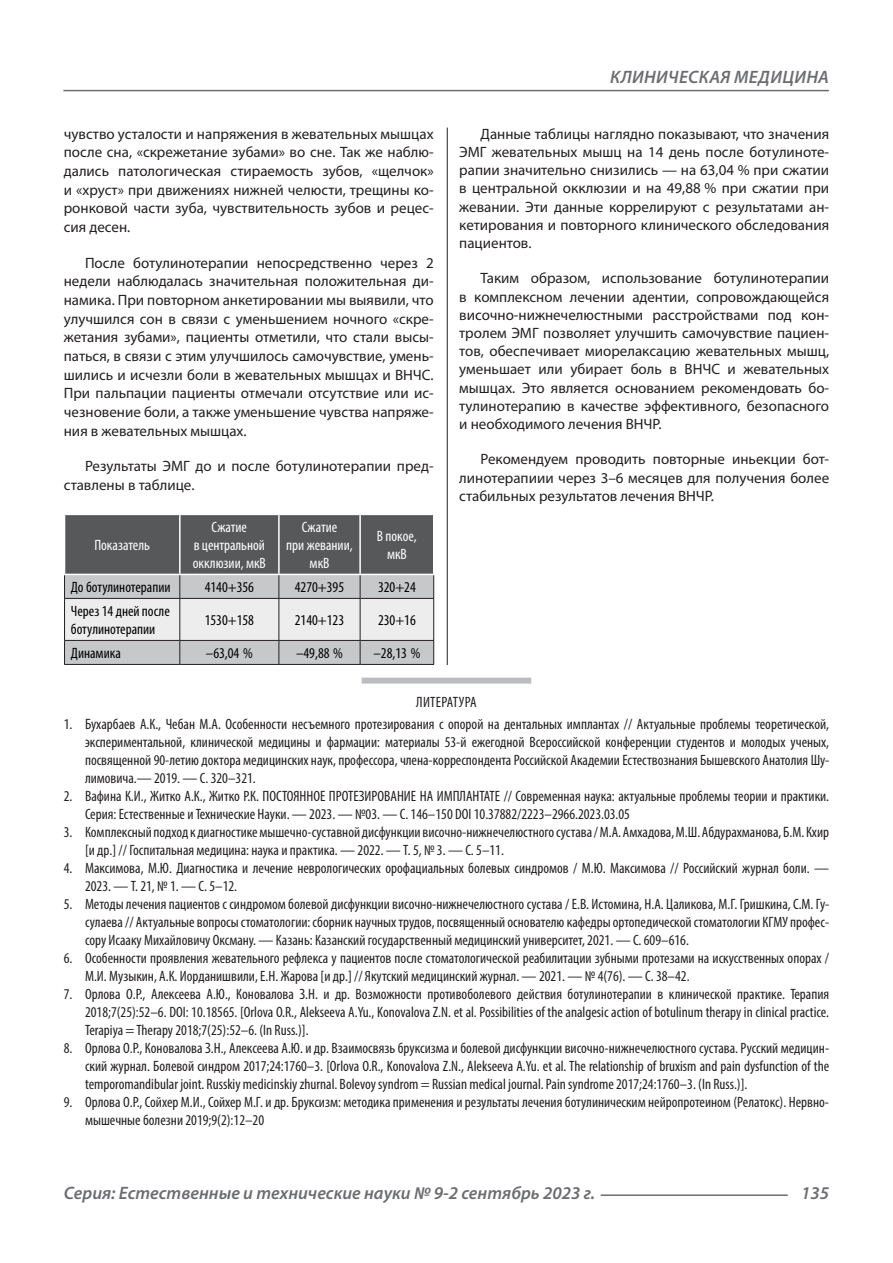
<style>
.page{position:relative;width:893px;height:1263px;background:#fff}
.page>*{position:absolute;margin:0;border:0;box-sizing:border-box;transform-origin:0 0}
.t1{font:italic 600 18px "Myriad Pro";color:#6c6d70}
.t2{font:italic 600 18px "Myriad Pro";letter-spacing:.02em;color:#6c6d70}
.Библиография_Литерат{font:condensed 15px/18px "Myriad Pro";color:#231f20}
.Статья_текст{font:15px/18.1px "Myriad Pro";color:#231f20;text-align:justify}
.Таблица_Строка{font:condensed 15px/18px "Myriad Pro";color:#000}
.Таблица_Строка-2{font:condensed 15px/18px "Myriad Pro";color:#fff;text-align:center}
.Библиография_Литерат-2{font:condensed 15px "Myriad Pro";letter-spacing:.02em;color:#231f20}
</style>
<div class="page">
<hr style="left:447px;top:128px;width:1px;height:1007px;background:#231f20">
<hr style="left:63px;top:90px;width:766px;height:1px;background:#6c6d70">
<hr style="left:601px;top:1194px;width:187px;height:2px;background:#6c6d70">
<hr style="left:64px;top:664px;width:116px;height:1px;background:#231f20">
<hr style="left:180px;top:664px;width:99px;height:1px;background:#231f20">
<hr style="left:279px;top:664px;width:81px;height:1px;background:#231f20">
<hr style="left:360px;top:664px;width:74px;height:1px;background:#231f20">
<svg style="left:64px;top:515px;width:370px;height:149px;background:#a2a3a4"></svg>
<hr style="left:64px;top:515px;width:1px;height:59px;background:#fff">
<hr style="left:179px;top:515px;width:2px;height:59px;background:#fff">
<hr style="left:278px;top:515px;width:2px;height:59px;background:#fff">
<hr style="left:359px;top:515px;width:2px;height:59px;background:#fff">
<hr style="left:433px;top:515px;width:1px;height:59px;background:#fff">
<hr style="left:64px;top:574px;width:116px;height:1px;background:#fff">
<hr style="left:180px;top:574px;width:99px;height:1px;background:#fff">
<hr style="left:279px;top:574px;width:81px;height:1px;background:#fff">
<hr style="left:360px;top:574px;width:74px;height:1px;background:#fff">
<div style="left:443px;top:665px;width:8px;height:13px;background:#fff"></div>
<div style="left:362px;top:678px;width:169px;height:6px;background:#bcbdc0"></div>
<p class="Статья_текст" style="left:64px;top:124px;width:371px;line-height:18.6px">чувство усталости и напряжения в жевательных мышцах после сна, «скрежетание зубами» во сне. Так же наблю&shy;дались патологическая стираемость зубов, «щелчок» и «хруст» при движениях нижней челюсти, трещины ко&shy;ронковой части зуба, чувствительность зубов и рецес&shy;сия десен.</p>
<p class="Статья_текст" style="left:64px;top:253px;width:371px;line-height:18.6px;text-indent:21px">После ботулинотерапии непосредственно через 2 недели наблюдалась значительная положительная ди&shy;намика. При повторном анкетировании мы выявили, что улучшился сон в связи с уменьшением ночного «скре&shy;жетания зубами», пациенты отметили, что стали высы&shy;паться, в связи с этим улучшилось самочувствие, умень&shy;шились и исчезли боли в жевательных мышцах и ВНЧС.<br>При пальпации пациенты отмечали отсутствие или ис&shy;чезновение боли, а также уменьшение чувства напряже&shy;ния в жевательных мышцах.</p>
<p class="Статья_текст" style="left:64px;top:457px;width:371px;line-height:18.6px;text-indent:21px">Результаты ЭМГ до и после ботулинотерапии пред&shy;ставлены в таблице.</p>
<p class="Таблица_Строка-2" style="left:94px;top:536px;width:57px">Показатель</p>
<p class="Таблица_Строка-2" style="left:193px;top:518px;width:75px">Сжатие<br>в центральной окклюзии, мкВ</p>
<p class="Таблица_Строка-2" style="left:286px;top:518px;width:68px">Сжатие<br>при жевании, мкВ</p>
<p class="Таблица_Строка-2" style="left:377px;top:527px;width:41px">В покое, мкВ</p>
<p class="Таблица_Строка" style="left:71px;top:578px;width:101px">До ботулинотерапии</p>
<p class="Таблица_Строка" style="left:205px;top:578px;width:51px">4140+356</p>
<p class="Таблица_Строка" style="left:295px;top:578px;width:51px">4270+395</p>
<p class="Таблица_Строка" style="left:378px;top:578px;width:39px">320+24</p>
<p class="Таблица_Строка" style="left:71px;top:602px;width:100px">Через 14 дней после ботулинотерапии</p>
<p class="Таблица_Строка" style="left:205px;top:611px;width:51px">1530+158</p>
<p class="Таблица_Строка" style="left:295px;top:611px;width:51px">2140+123</p>
<p class="Таблица_Строка" style="left:378px;top:611px;width:39px">230+16</p>
<p class="Таблица_Строка" style="left:71px;top:644px;width:52px">Динамика</p>
<p class="Таблица_Строка" style="left:206px;top:644px;width:48px">–63,04 %</p>
<p class="Таблица_Строка" style="left:296px;top:644px;width:48px">–49,88 %</p>
<p class="Таблица_Строка" style="left:373px;top:644px;width:48px">–28,13 %</p>
<p class="t2" style="left:610px;top:66px;width:220px">КЛИНИЧЕСКАЯ МЕДИЦИНА</p>
<p class="Статья_текст" style="left:459px;top:124px;width:371px;text-indent:21px">Данные таблицы наглядно показывают, что значения ЭМГ жевательных мышц на 14 день после ботулиноте&shy;рапии значительно снизились — на 63,04 % при сжатии в центральной окклюзии и на 49,88 % при сжатии при жевании. Эти данные коррелируют с результатами ан&shy;кетирования и повторного клинического обследования пациентов.</p>
<p class="Статья_текст" style="left:459px;top:269px;width:371px;text-indent:21px">Таким образом, использование ботулинотерапии в комплексном лечении адентии, сопровождающейся височно-нижнечелюстными расстройствами под кон&shy;тролем ЭМГ позволяет улучшить самочувствие пациен&shy;тов, обеспечивает миорелаксацию жевательных мышц, уменьшает или убирает боль в ВНЧС и жевательных мышцах. Это является основанием рекомендовать бо&shy;тулинотерапию в качестве эффективного, безопасного и необходимого лечения ВНЧР.</p>
<p class="Статья_текст" style="left:459px;top:450px;width:371px;text-indent:21px">Рекомендуем проводить повторные иньекции бот&shy;линотерапиии через 3–6 месяцев для получения более стабильных результатов лечения ВНЧР.</p>
<p class="Библиография_Литерат-2" style="left:416px;top:693px;width:62px">ЛИТЕРАТУРА</p>
<p class="Библиография_Литерат" style="left:85px;top:715px;width:746px;text-align:justify;text-indent:-21px">1. Бухарбаев А.К., Чебан М.А. Особенности несъемного протезирования с опорой на дентальных имплантах // Актуальные проблемы теоретической, экспериментальной, клинической медицины и фармации: материалы 53-й ежегодной Всероссийской конференции студентов и молодых ученых, посвященной 90-летию доктора медицинских наук, профессора, члена-корреспондента Российской Академии Естествознания Бышевского Анатолия Шу&shy;лимовича.— 2019. — С. 320–321.</p>
<p class="Библиография_Литерат" style="left:85px;top:787px;width:746px;text-indent:-21px">2. Вафина К.И., Житко А.К., Житко Р.К. ПОСТОЯННОЕ ПРОТЕЗИРОВАНИЕ НА ИМПЛАНТАТЕ // Современная наука: актуальные проблемы теории и практики.<br>Серия: Естественные и Технические Науки. — 2023. — №03. — С. 146–150 DOI 10.37882/2223–2966.2023.03.05</p>
<p class="Библиография_Литерат" style="left:85px;top:823px;width:746px;text-indent:-21px">3. Комплексный подход к диагностике мышечно-суставной дисфункции височно-нижнечелюстного сустава / М.А. Амхадова, М.Ш. Абдурахманова, Б.М. Кхир [и др.] // Госпитальная медицина: наука и практика. — 2022. — Т. 5, № 3. — С. 5–11.</p>
<p class="Библиография_Литерат" style="left:85px;top:859px;width:746px;text-indent:-21px">4. Максимова, М.Ю. Диагностика и лечение неврологических орофациальных болевых синдромов / М.Ю. Максимова // Российский журнал боли. —<br>2023. — Т. 21, № 1. — С. 5–12.</p>
<p class="Библиография_Литерат" style="left:85px;top:895px;width:746px;text-align:justify;text-indent:-21px">5. Методы лечения пациентов с синдромом болевой дисфункции височно-нижнечелюстного сустава / Е.В. Истомина, Н.А. Цаликова, М.Г. Гришкина, С.М. Гу&shy;сулаева // Актуальные вопросы стоматологии: сборник научных трудов, посвященный основателю кафедры ортопедической стоматологии КГМУ профес&shy;сору Исааку Михайловичу Оксману. — Казань: Казанский государственный медицинский университет, 2021. — С. 609–616.</p>
<p class="Библиография_Литерат" style="left:85px;top:949px;width:746px;text-indent:-21px">6. Особенности проявления жевательного рефлекса у пациентов после стоматологической реабилитации зубными протезами на искусственных опорах /<br>М.И. Музыкин, А.К. Иорданишвили, Е.Н. Жарова [и др.] // Якутский медицинский журнал. — 2021. — № 4(76). — С. 38–42.</p>
<p class="Библиография_Литерат" style="left:85px;top:985px;width:746px;text-align:justify;text-indent:-21px">7. Орлова О.Р., Алексеева А.Ю., Коновалова З.Н. и др. Возможности противоболевого действия ботулинотерапии в клинической практике. Терапия 2018;7(25):52–6. DOI: 10.18565. [Orlova O.R., Alekseeva A.Yu., Konovalova Z.N. et al. Possibilities of the analgesic action of botulinum therapy in clinical practice.<br>Terapiya = Therapy 2018;7(25):52–6. (In Russ.)].</p>
<p class="Библиография_Литерат" style="left:85px;top:1039px;width:746px;text-align:justify;text-indent:-21px">8. Орлова О.Р., Коновалова З.Н., Алексеева А.Ю. и др. Взаимосвязь бруксизма и болевой дисфункции височно-нижнечелюстного сустава. Русский медицин&shy;ский журнал. Болевой синдром 2017;24:1760–3. [Orlova O.R., Konovalova Z.N., Alekseeva A.Yu. et al. The relationship of bruxism and pain dysfunction of the temporomandibular joint. Russkiy medicinskiy zhurnal. Bolevoy syndrom = Russian medical journal. Pain syndrome 2017;24:1760–3. (In Russ.)].</p>
<p class="Библиография_Литерат" style="left:85px;top:1093px;width:746px;text-indent:-21px">9. Орлова О.Р., Сойхер М.И., Сойхер М.Г. и др. Бруксизм: методика применения и результаты лечения ботулиническим нейропротеином (Релатокс). Нервно&shy;мышечные болезни 2019;9(2):12–20</p>
<p class="t1" style="left:64px;top:1182px;width:533px">Серия: Естественные и технические науки № 9-2 сентябрь 2023 г.</p>
<p class="t1" style="left:801px;top:1182px;width:30px">135</p>
</div>
